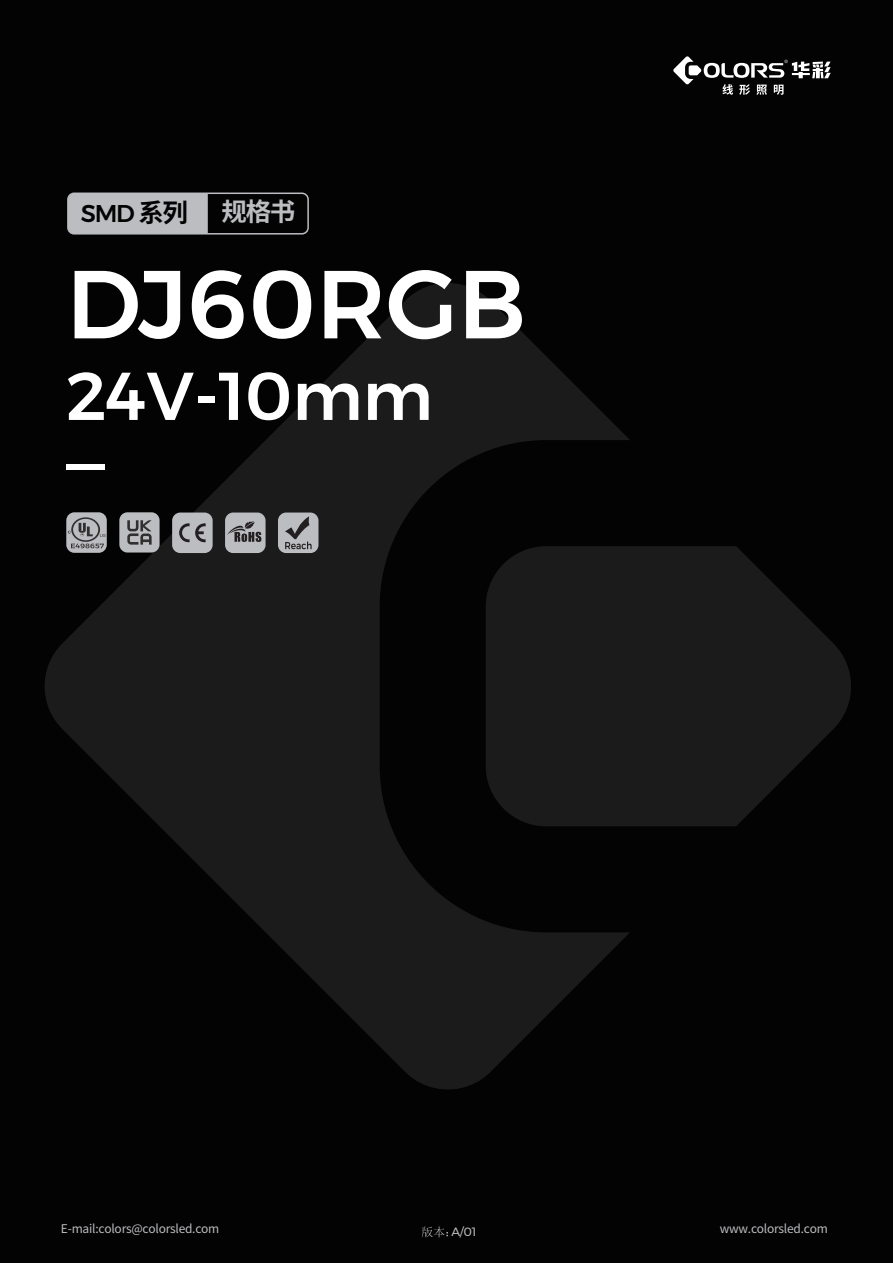
<style>
.page{position:relative;width:893px;height:1263px;background:#030303}
.page>*{position:absolute;margin:0;border:0;box-sizing:border-box;transform-origin:0 0}
.t1{font:500 96.3px "Montserrat";color:#fff}
.t2{font:500 67.5px "Montserrat";color:#fff}
.t3{font:700 25.5px "Source Han Sans CN";color:#bcbdc0}
.t4{font:500 24.15px "Montserrat";color:#030303}
.t5{font:12px "Source Han Sans CN";letter-spacing:-.02em;color:#bcbdc0}
.t6{font:12px "Montserrat";color:#bcbdc0}
.s1{font-family:"Source Han Sans CN";font-weight:700;font-size:25.5px}
</style>
<div class="page">
<svg style="left:630px;top:546px;width:221px;height:280px;fill:#1b1b1b"></svg>
<svg style="left:45px;top:283px;width:585px;height:806px"></svg>
<svg style="left:422px;top:1226px;width:26px;height:11px"></svg>
<svg style="left:673px;top:56px;width:158px;height:39px"></svg>
<div style="left:67px;top:193px;width:242px;height:42px;border:2px solid #bcbdc0;border-radius:6px"></div>
<div style="left:68px;top:193px;width:140px;height:41px;background:#bcbdc0"></div>
<div style="left:172px;top:512px;width:41px;height:41px;background:#bcbdc0;border-radius:8px"></div>
<svg style="left:179px;top:523px;width:27px;height:19px"></svg>
<div style="left:225px;top:512px;width:41px;height:41px;background:#bcbdc0;border-radius:8px"></div>
<svg style="left:227px;top:521px;width:34px;height:21px"></svg>
<div style="left:66px;top:512px;width:41px;height:41px;background:#bcbdc0;border-radius:8px"></div>
<svg style="left:68px;top:517px;width:38px;height:31px"></svg>
<div style="left:119px;top:512px;width:41px;height:40px;background:#bcbdc0;border-radius:8px"></div>
<svg style="left:127px;top:520px;width:25px;height:25px"></svg>
<div style="left:278px;top:512px;width:40px;height:41px;background:#bcbdc0;border-radius:8px"></div>
<svg style="left:285px;top:516px;width:27px;height:33px"></svg>
<h3 class="t4" style="left:81px;top:195px;width:109px">SMD <span class="s1">系列</span></h3>
<h3 class="t3" style="left:221px;top:198px;width:75px">规格书</h3>
<h1 class="t1" style="left:66px;top:229px;width:461px">DJ60RGB</h1>
<h2 class="t2" style="left:66px;top:343px;width:368px">24V-10mm</h2>
<h2 class="t2" style="left:66px;top:379px;width:40px">_</h2>
<p class="t5" style="left:61px;top:1221px;width:160px">E-mail:colors@colorsled.com</p>
<p class="t5" style="left:720px;top:1221px;width:110px">www.colorsled.com</p>
<p class="t6" style="left:451px;top:1222px;width:27px">A/01</p>
</div>
